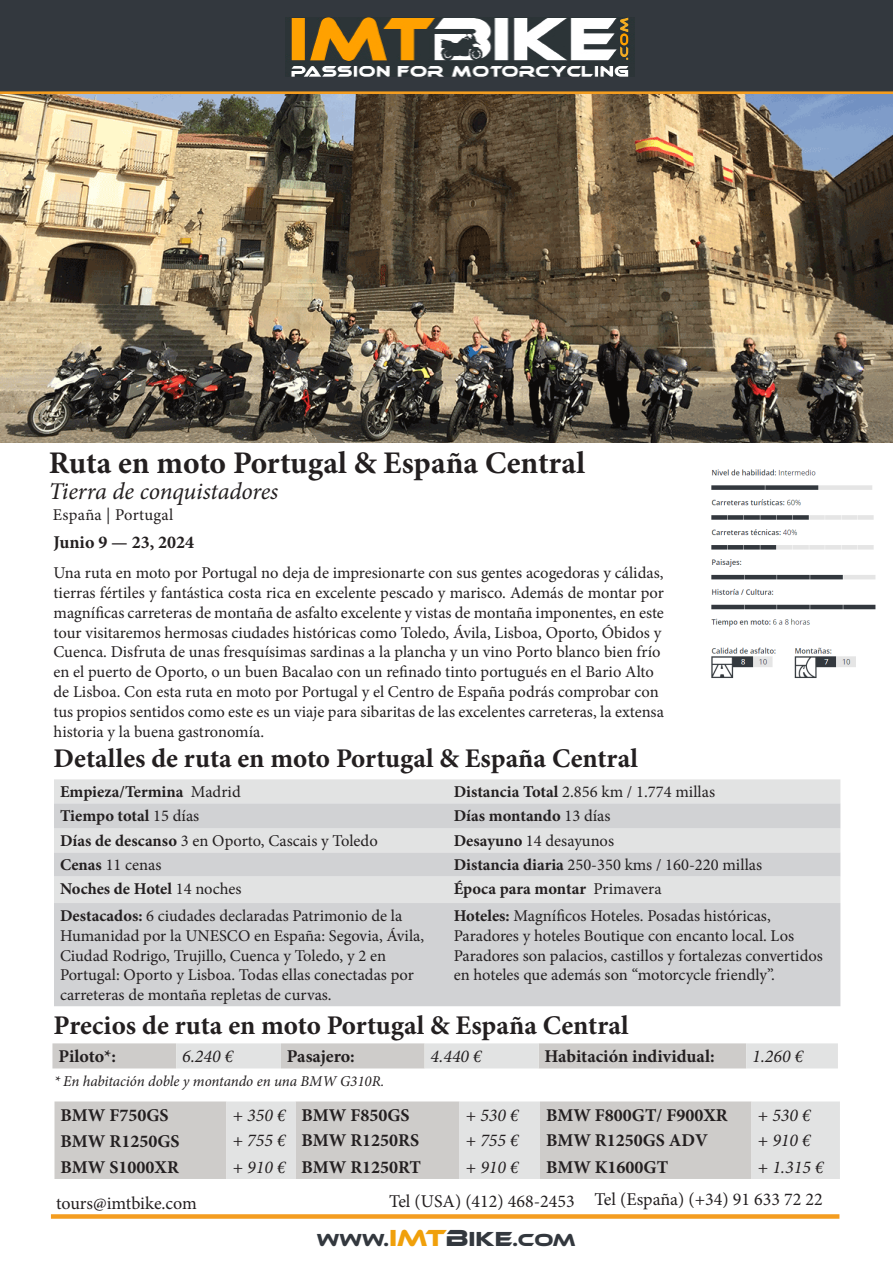
<style>
.page{position:relative;width:893px;height:1263px;background:#fff}
.page>*{position:absolute;margin:0;border:0;box-sizing:border-box;transform-origin:0 0}
.t1{font:700 31.5px "Minion Pro";letter-spacing:-.005em;color:#231f20}
.t2{font:700 27px "Minion Pro";color:#231f20}
.t3{font:italic 24px "Minion Pro";letter-spacing:-.01em;color:#231f20}
.t4{font:700 18px "Minion Pro";color:#231f20}
.t5{font:italic 18px "Minion Pro";color:#231f20}
.t6{font:18px "Minion Pro";color:#231f20}
.t7{font:18px "Ethnocentric Rg";color:#33383e}
.t8{font:16.5px/19.8px "Minion Pro";color:#231f20}
.t9{font:700 16.5px "Minion Pro";color:#231f20}
.t10{font:16.5px "Minion Pro";letter-spacing:.02em;color:#231f20}
.t11{font:italic 15px "Minion Pro";letter-spacing:-.005em;color:#231f20}
.s1{font-weight:400}
.s2{font-weight:700}
.s3{font-size:24px;color:#f0a00b}
.s4{font-size:24px}
.s5{font-size:21px}
</style>
<div class="page">
<div style="left:54px;top:779px;width:786px;height:73px;background:#e2e3e3"></div>
<div style="left:54px;top:803px;width:786px;height:25px;background:#d1d2d4"></div>
<svg style="left:54px;top:852px;width:786px;height:154px;background:#d4d5d6"></svg>
<div style="left:0;top:0;width:893px;height:94px;background:#33383e"></div>
<hr style="left:0;top:91px;width:893px;height:3px;background:#f49d20">
<div style="left:51px;top:1214px;width:788px;height:5px;background:#f49d20"></div>
<svg style="left:52px;top:1043px;width:786px;height:25px;background:#d6d5d4"></svg>
<img style="left:286px;top:18px;width:348px;height:58px">
<div style="left:54px;top:1101px;width:172px;height:78px;background:#ceccca"></div>
<svg style="left:226px;top:1101px;width:614px;height:78px;background:#d6d5d4"></svg>
<img style="left:0;top:94px;width:893px;height:349px">
<img style="left:711px;top:469px;width:165px;height:209px">
<p class="t1" style="left:49px;top:441px;width:538px">Ruta en moto Portugal &amp; España Central</p>
<p class="t3" style="left:49px;top:475px;width:231px">Tierra de conquistadores</p>
<p class="t10" style="left:53px;top:504px;width:122px">España | Portugal</p>
<p class="t4" style="left:54px;top:530px;width:142px">Junio 9 — 23, 2024</p>
<p class="t8" style="left:54px;top:563px;width:611px">Una ruta en moto por Portugal no deja de impresionarte con sus gentes acogedoras y cálidas,</p>
<p class="t8" style="left:54px;top:583px;width:612px">tierras fértiles y fantástica costa rica en excelente pescado y marisco. Además de montar por magníficas carreteras de montaña de asfalto excelente y vistas de montaña imponentes, en este</p>
<p class="t8" style="left:54px;top:622px;width:609px">tour visitaremos hermosas ciudades históricas como Toledo, Ávila, Lisboa, Oporto, Óbidos y</p>
<p class="t8" style="left:54px;top:642px;width:609px">Cuenca. Disfruta de unas fresquísimas sardinas a la plancha y un vino Porto blanco bien frío</p>
<p class="t8" style="left:54px;top:662px;width:602px">en el puerto de Oporto, o un buen Bacalao con un refinado tinto portugués en el Bario Alto</p>
<p class="t8" style="left:54px;top:682px;width:607px">de Lisboa. Con esta ruta en moto por Portugal y el Centro de España podrás comprobar con</p>
<p class="t8" style="left:54px;top:702px;width:612px">tus propios sentidos como este es un viaje para sibaritas de las excelentes carreteras, la extensa</p>
<p class="t8" style="left:54px;top:721px;width:212px">historia y la buena gastronomía.</p>
<p class="t2" style="left:54px;top:740px;width:586px">Detalles de ruta en moto Portugal &amp; España Central</p>
<p class="t9" style="left:60px;top:780px;width:182px">Empieza/Termina <span class="s1">Madrid</span></p>
<p class="t8" style="left:454px;top:782px;width:263px"><span class="s2">Distancia Total</span> 2.856 km / 1.774 millas</p>
<p class="t9" style="left:60px;top:804px;width:141px">Tiempo total <span class="s1">15 días</span></p>
<p class="t9" style="left:454px;top:804px;width:158px">Días montando <span class="s1">13 días</span></p>
<p class="t8" style="left:60px;top:831px;width:319px"><span class="s2">Días de descanso</span> 3 en Oporto, Cascais y Toledo</p>
<p class="t8" style="left:454px;top:831px;width:162px"><span class="s2">Desayuno</span> 14 desayunos</p>
<p class="t8" style="left:60px;top:855px;width:103px"><span class="s2">Cenas</span> 11 cenas</p>
<p class="t8" style="left:454px;top:855px;width:310px"><span class="s2">Distancia diaria</span> 250-350 kms / 160-220 millas</p>
<p class="t9" style="left:60px;top:877px;width:183px">Noches de Hotel <span class="s1">14 noches</span></p>
<p class="t9" style="left:454px;top:877px;width:209px">Época para montar <span class="s1">Primavera</span></p>
<p class="t8" style="left:60px;top:906px;width:344px"><span class="s2">Destacados:</span> 6 ciudades declaradas Patrimonio de la</p>
<p class="t8" style="left:60px;top:926px;width:366px">Humanidad por la UNESCO en España: Segovia, Ávila,</p>
<p class="t8" style="left:60px;top:945px;width:328px">Ciudad Rodrigo, Trujillo, Cuenca y Toledo, y 2 en</p>
<p class="t8" style="left:60px;top:965px;width:355px">Portugal: Oporto y Lisboa. Todas ellas conectadas por</p>
<p class="t8" style="left:60px;top:985px;width:273px">carreteras de montaña repletas de curvas.</p>
<p class="t8" style="left:454px;top:906px;width:371px"><span class="s2">Hoteles:</span> Magníficos Hoteles. Posadas históricas, Paradores y hoteles Boutique con encanto local. Los Paradores son palacios, castillos y fortalezas convertidos en hoteles que además son “motorcycle friendly”.</p>
<p class="t2" style="left:54px;top:1007px;width:577px">Precios de ruta en moto Portugal &amp; España Central</p>
<p class="t4" style="left:58px;top:1044px;width:59px">Piloto*:</p>
<p class="t5" style="left:182px;top:1044px;width:53px">6.240 €</p>
<p class="t4" style="left:287px;top:1044px;width:69px">Pasajero:</p>
<p class="t5" style="left:431px;top:1044px;width:53px">4.440 €</p>
<p class="t4" style="left:545px;top:1044px;width:172px">Habitación individual:</p>
<p class="t5" style="left:752px;top:1044px;width:53px">1.260 €</p>
<p class="t11" style="left:54px;top:1071px;width:332px">* En habitación doble y montando en una BMW G310R.</p>
<p class="t4" style="left:60px;top:1102px;width:110px">BMW F750GS</p>
<p class="t5" style="left:232px;top:1102px;width:55px">+ 350 €</p>
<p class="t4" style="left:301px;top:1102px;width:110px">BMW F850GS</p>
<p class="t5" style="left:465px;top:1102px;width:55px">+ 530 €</p>
<p class="t4" style="left:546px;top:1102px;width:183px">BMW F800GT/ F900XR</p>
<p class="t5" style="left:757px;top:1102px;width:55px">+ 530 €</p>
<p class="t4" style="left:60px;top:1128px;width:121px">BMW R1250GS</p>
<p class="t5" style="left:232px;top:1127px;width:55px">+ 755 €</p>
<p class="t4" style="left:301px;top:1127px;width:119px">BMW R1250RS</p>
<p class="t5" style="left:465px;top:1127px;width:55px">+ 755 €</p>
<p class="t4" style="left:546px;top:1127px;width:163px">BMW R1250GS ADV</p>
<p class="t5" style="left:757px;top:1127px;width:55px">+ 910 €</p>
<p class="t4" style="left:60px;top:1154px;width:120px">BMW S1000XR</p>
<p class="t5" style="left:232px;top:1154px;width:55px">+ 910 €</p>
<p class="t4" style="left:301px;top:1154px;width:121px">BMW R1250RT</p>
<p class="t5" style="left:465px;top:1154px;width:55px">+ 910 €</p>
<p class="t4" style="left:546px;top:1154px;width:124px">BMW K1600GT</p>
<p class="t5" style="left:757px;top:1154px;width:68px">+ 1.315 €</p>
<p class="t6" style="left:56px;top:1191px;width:142px">tours@imtbike.com</p>
<p class="t6" style="left:389px;top:1189px;width:187px">Tel (USA) (412) 468-2453</p>
<p class="t6" style="left:595px;top:1187px;width:230px">Tel (España) (+34) 91 633 72 22</p>
<p class="t7" style="left:317px;top:1229px;width:260px">WWW.<span class="s3">IMT</span><span class="s4">B</span><span class="s5">IKE</span>.COM</p>
</div>
